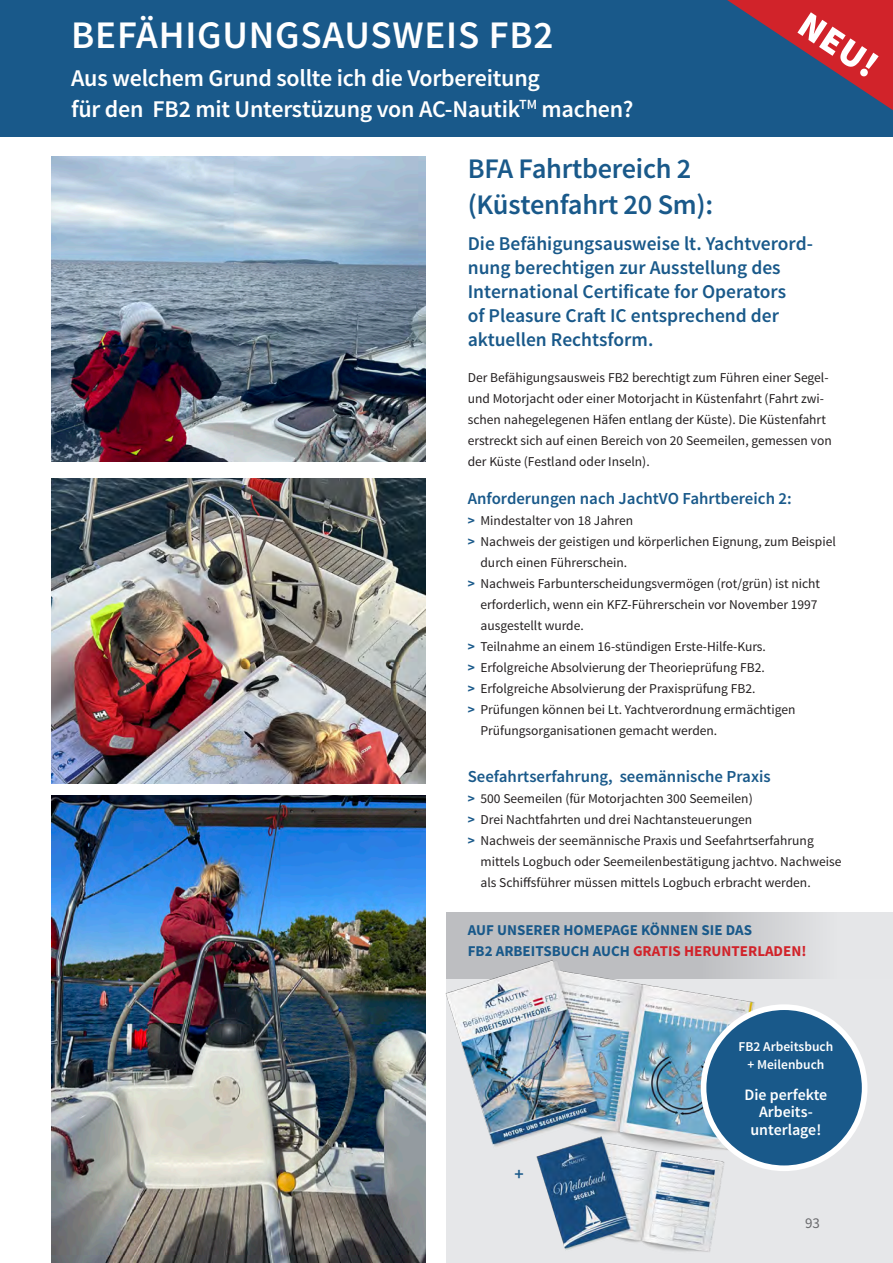
<style>
.page{position:relative;width:893px;height:1263px;background:#fff}
.page>*{position:absolute;margin:0;border:0;box-sizing:border-box;transform-origin:0 0}
.Grundschrift{font:600 39px "Source Sans Pro";letter-spacing:.02em;color:#fff}
.Grundschrift-2{font:900 37.5px "Source Sans Pro";color:#fff}
.Ü21{font:600 28.35px "Source Sans Pro";letter-spacing:-.01em;color:#19598a}
.Grundschrift-3{font:600 24px/31.5px "Source Sans Pro";letter-spacing:-.01em;color:#fff}
.Text_14{font:600 19.5px/24px "Source Sans Pro";color:#19598a}
.Text_14-2{font:600 18px "Source Sans Pro";color:#19598a}
.Text_14-3{font:600 16.8px "Source Sans Pro";color:#19598a}
.Text_14-4{font:600 15.9px/18px "Source Sans Pro";color:#fff;text-align:center}
.Unter_Zwischentiel{font:700 15px/21px "Source Sans Pro";color:#19598a}
.t1{font:15px "Source Sans Pro";color:#69696c}
.Text_14-5{font:13.5px/21px "Source Sans Pro";color:#231f20}
.Text_14-6{font:600 13.5px "Source Sans Pro";color:#fff}
.s1{font-weight:700;color:#19598a}
.s2{color:#d1232a}
</style>
<div class="page">
<div style="left:0;top:0;width:893px;height:136px;background:#19598a"></div>
<div style="left:447px;top:912px;width:446px;height:351px;background:#e6e7e9"></div>
<div style="left:447px;top:912px;width:446px;height:67px;background:linear-gradient(to right,#b1b2b5,#dfe0e2)"></div>
<svg style="left:727px;top:0;width:166px;height:110px"></svg>
<img style="left:51px;top:156px;width:374px;height:305px">
<img style="left:51px;top:479px;width:374px;height:305px">
<img style="left:51px;top:795px;width:374px;height:468px">
<img style="left:445px;top:948px;width:326px;height:219px">
<div style="left:704px;top:1007px;width:161px;height:161px;background:#19598a;border-radius:50%"></div>
<div style="left:701px;top:1004px;width:166px;height:167px;border:6px solid #fff;border-radius:50%"></div>
<img style="left:530px;top:1130px;width:204px;height:122px">
<p class="Grundschrift" style="left:71px;top:11px;width:484px">BEFÄHIGUNGSAUSWEIS FB2</p>
<p class="Grundschrift-3" style="left:71px;top:63px;width:564px">Aus welchem Grund sollte ich die Vorbereitung<br>für den FB2 mit Unterstüzung von AC-Nautik<sup>TM</sup> machen?</p>
<p class="Grundschrift-2" style="left:816px;top:0;width:88px;rotate:34deg">NEU!</p>
<p class="Ü21" style="left:468px;top:150px;width:225px">BFA Fahrtbereich 2</p>
<p class="Ü21" style="left:468px;top:187px;width:247px">(Küstenfahrt 20 Sm):</p>
<p class="Text_14" style="left:468px;top:232px;width:347px">Die Befähigungsausweise lt. Yachtverord&shy;nung berechtigen zur Ausstellung des</p>
<p class="Text_14" style="left:468px;top:280px;width:320px">International Certificate for Operators of Pleasure Craft IC entsprechend der</p>
<p class="Text_14" style="left:468px;top:328px;width:187px">aktuellen Rechtsform.</p>
<p class="Text_14-5" style="left:468px;top:368px;width:365px">Der Befähigungsausweis FB2 berechtigt zum Führen einer Segel&shy;und Motorjacht oder einer Motorjacht in Küstenfahrt (Fahrt zwi&shy;schen nahegelegenen Häfen entlang der Küste). Die Küstenfahrt erstreckt sich auf einen Bereich von 20 Seemeilen, gemessen von der Küste (Festland oder Inseln).</p>
<p class="Text_14-3" style="left:468px;top:488px;width:325px">Anforderungen nach JachtVO Fahrtbereich 2:</p>
<p class="Text_14-5" style="left:468px;top:511px;width:167px"><span class="s1">&gt;</span> Mindestalter von 18 Jahren</p>
<p class="Text_14-5" style="left:480px;top:532px;width:357px;text-indent:-13px"><span class="s1">&gt;</span> Nachweis der geistigen und körperlichen Eignung, zum Beispiel durch einen Führerschein.</p>
<p class="Text_14-5" style="left:480px;top:574px;width:341px;text-indent:-13px"><span class="s1">&gt;</span> Nachweis Farbunterscheidungsvermögen (rot/grün) ist nicht erforderlich, wenn ein KFZ-Führerschein vor November 1997 ausgestellt wurde.</p>
<p class="Text_14-5" style="left:468px;top:637px;width:300px"><span class="s1">&gt;</span> Teilnahme an einem 16-stündigen Erste-Hilfe-Kurs.</p>
<p class="Text_14-5" style="left:468px;top:658px;width:299px"><span class="s1">&gt;</span> Erfolgreiche Absolvierung der Theorieprüfung FB2.</p>
<p class="Text_14-5" style="left:468px;top:679px;width:289px"><span class="s1">&gt;</span> Erfolgreiche Absolvierung der Praxisprüfung FB2.</p>
<p class="Text_14-5" style="left:480px;top:700px;width:316px;text-indent:-13px"><span class="s1">&gt;</span> Prüfungen können bei Lt. Yachtverordnung ermächtigen<br>Prüfungsorganisationen gemacht werden.</p>
<p class="Text_14-3" style="left:468px;top:765px;width:304px">Seefahrtserfahrung, seemännische Praxis</p>
<p class="Text_14-5" style="left:468px;top:788px;width:286px"><span class="s1">&gt;</span> 500 Seemeilen (für Motorjachten 300 Seemeilen)</p>
<p class="Text_14-5" style="left:468px;top:809px;width:286px"><span class="s1">&gt;</span> Drei Nachtfahrten und drei Nachtansteuerungen</p>
<p class="Text_14-5" style="left:480px;top:830px;width:362px;text-indent:-13px"><span class="s1">&gt;</span> Nachweis der seemännische Praxis und Seefahrtserfahrung mittels Logbuch oder Seemeilenbestätigung jachtvo. Nachweise als Schiffsführer müssen mittels Logbuch erbracht werden.</p>
<p class="Unter_Zwischentiel" style="left:468px;top:920px;width:340px">AUF UNSERER HOMEPAGE KÖNNEN SIE DAS<br>FB2 ARBEITSBUCH AUCH <span class="s2">GRATIS HERUNTERLADEN!</span></p>
<p class="Text_14-2" style="left:514px;top:1162px;width:11px">+</p>
<p class="Text_14-6" style="left:738px;top:1038px;width:96px">FB2 Arbeitsbuch</p>
<p class="Text_14-6" style="left:747px;top:1055px;width:79px">+ Meilenbuch</p>
<p class="Text_14-4" style="left:744px;top:1086px;width:84px">Die perfekte<br>Arbeits&shy;unterlage!</p>
<p class="t1" style="left:805px;top:1213px;width:16px">93</p>
</div>
